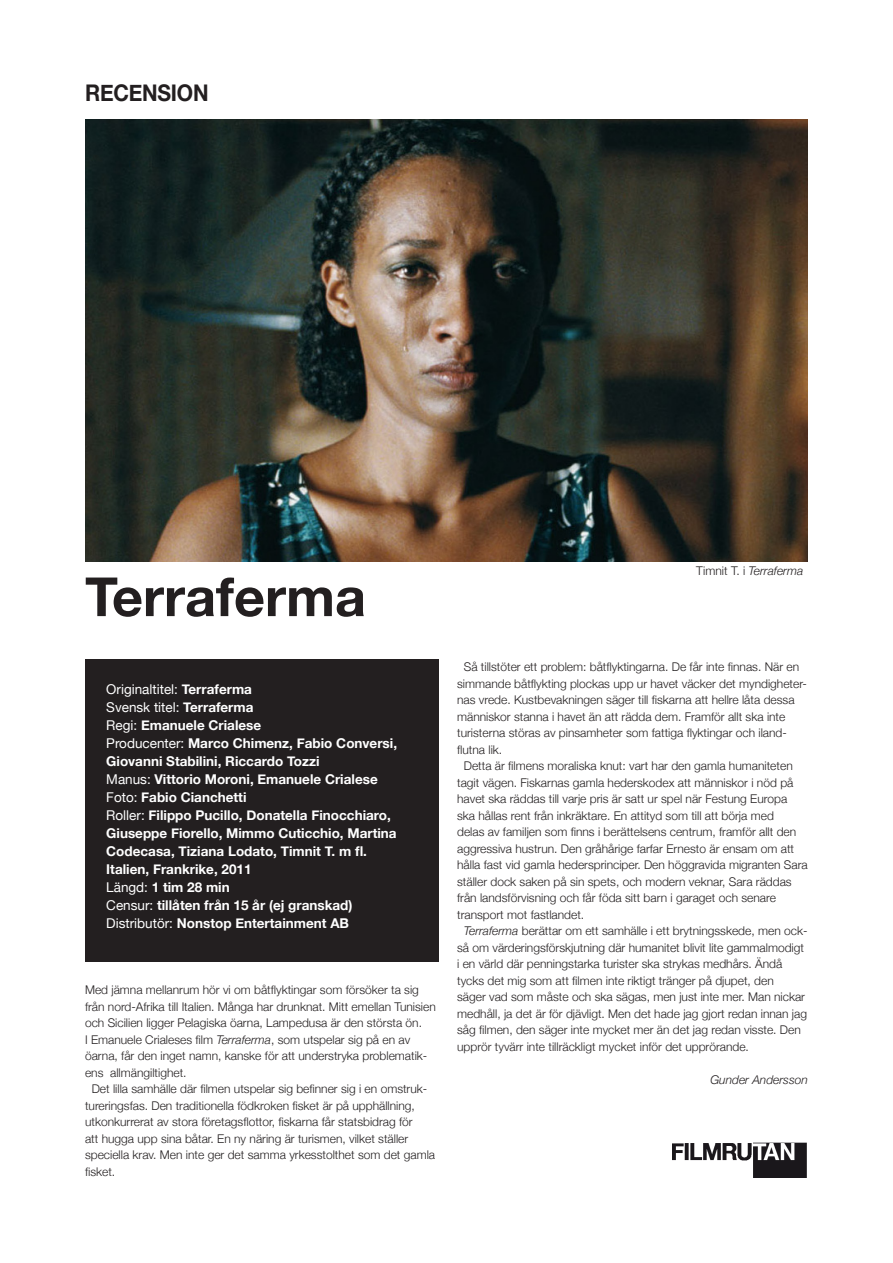
<style>
.page{position:relative;width:893px;height:1263px;background:#fff}
.page>*{position:absolute;margin:0;border:0;box-sizing:border-box;transform-origin:0 0}
.t1{font:700 54px "Helvetica Neue";color:#231f20}
.t2{font:700 22.95px "Helvetica Neue";letter-spacing:-.01em;color:#231f20;scale:.92 1}
.t3{font:700 13.5px/18px "Helvetica Neue";color:#fff}
.t4{font:13.5px "Helvetica Neue";color:#fff}
.t5{font:300 12px/16.5px "Helvetica Neue";color:#231f20}
.t6{font:italic 300 12px "Helvetica Neue";color:#231f20}
.s1{font-weight:700}
.s2{font-weight:400}
.s3{font-style:italic}
.s4{font-style:normal}
</style>
<div class="page">
<img style="left:673px;top:1142px;width:134px;height:36px">
<div style="left:85px;top:659px;width:354px;height:302px;background:#231f20"></div>
<img style="left:85px;top:120px;width:723px;height:442px">
<p class="t2" style="left:85px;top:79px;width:136px">recension</p>
<p class="t1" style="left:85px;top:563px;width:282px">Terraferma</p>
<p class="t4" style="left:106px;top:681px;width:147px">Originaltitel: <span class="s1">Terraferma</span></p>
<p class="t4" style="left:106px;top:699px;width:149px">Svensk titel: <span class="s1">Terraferma</span></p>
<p class="t3" style="left:106px;top:715px;width:156px"><span class="s2">Regi:</span> Emanuele Crialese</p>
<p class="t3" style="left:106px;top:733px;width:292px"><span class="s2">Producenter:</span> Marco Chimenz, Fabio Conversi,<br>Giovanni Stabilini, Riccardo Tozzi</p>
<p class="t3" style="left:106px;top:769px;width:273px"><span class="s2">Manus:</span> Vittorio Moroni, Emanuele Crialese</p>
<p class="t3" style="left:106px;top:787px;width:142px"><span class="s2">Foto:</span> Fabio Cianchetti</p>
<p class="t3" style="left:106px;top:805px;width:292px"><span class="s2">Roller:</span> Filippo Pucillo, Donatella Finocchiaro,<br>Giuseppe Fiorello, Mimmo Cuticchio, Martina<br>Codecasa, Tiziana Lodato, Timnit T. m fl.</p>
<p class="t3" style="left:106px;top:859px;width:147px">Italien, Frankrike, 2011</p>
<p class="t3" style="left:106px;top:877px;width:125px"><span class="s2">Längd:</span> 1 tim 28 min</p>
<p class="t3" style="left:106px;top:895px;width:248px"><span class="s2">Censur:</span> tillåten från 15 år (ej granskad)</p>
<p class="t3" style="left:106px;top:913px;width:244px"><span class="s2">Distributör:</span> Nonstop Entertainment AB</p>
<p class="t5" style="left:85px;top:981px;width:352px">Med jämna mellanrum hör vi om båtflyktingar som försöker ta sig från nord-Afrika till Italien. Många har drunknat. Mitt emellan Tunisien och Sicilien ligger Pelagiska öarna, Lampedusa är den största ön.<br>I Emanuele Crialeses film <span class="s3">Terraferma</span>, som utspelar sig på en av öarna, får den inget namn, kanske för att understryka problematik&shy;ens allmängiltighet.</p>
<p class="t5" style="left:85px;top:1080px;width:352px;text-indent:7px">Det lilla samhälle där filmen utspelar sig befinner sig i en omstruk&shy;tureringsfas. Den traditionella födkroken fisket är på upphällning, utkonkurrerat av stora företagsflottor, fiskarna får statsbidrag för<br>att hugga upp sina båtar. En ny näring är turismen, vilket ställer speciella krav. Men inte ger det samma yrkesstolthet som det gamla fisket.</p>
<p class="t6" style="left:696px;top:564px;width:108px"><span class="s4">Timnit T. i</span> Terraferma</p>
<p class="t5" style="left:457px;top:658px;width:351px;text-indent:7px">Så tillstöter ett problem: båtflyktingarna. De får inte finnas. När en simmande båtflykting plockas upp ur havet väcker det myndigheter&shy;nas vrede. Kustbevakningen säger till fiskarna att hellre låta dessa människor stanna i havet än att rädda dem. Framför allt ska inte turisterna störas av pinsamheter som fattiga flyktingar och iland&shy;flutna lik.</p>
<p class="t5" style="left:457px;top:757px;width:352px;text-indent:7px">Detta är filmens moraliska knut: vart har den gamla humaniteten tagit vägen. Fiskarnas gamla hederskodex att människor i nöd på havet ska räddas till varje pris är satt ur spel när Festung Europa ska hållas rent från inkräktare. En attityd som till att börja med<br>delas av familjen som finns i berättelsens centrum, framför allt den aggressiva hustrun. Den gråhårige farfar Ernesto är ensam om att hålla fast vid gamla hedersprinciper. Den höggravida migranten Sara ställer dock saken på sin spets, och modern veknar, Sara räddas från landsförvisning och får föda sitt barn i garaget och senare transport mot fastlandet.</p>
<p class="t5" style="left:457px;top:922px;width:352px;text-indent:7px"><span class="s3">Terraferma</span> berättar om ett samhälle i ett brytningsskede, men ock&shy;så om värderingsförskjutning där humanitet blivit lite gammalmodigt i en värld där penningstarka turister ska strykas medhårs. Ändå tycks det mig som att filmen inte riktigt tränger på djupet, den<br>säger vad som måste och ska sägas, men just inte mer. Man nickar medhåll, ja det är för djävligt. Men det hade jag gjort redan innan jag såg filmen, den säger inte mycket mer än det jag redan visste. Den upprör tyvärr inte tillräckligt mycket inför det upprörande.</p>
<p class="t6" style="left:710px;top:1072px;width:99px">Gunder Andersson</p>
</div>
